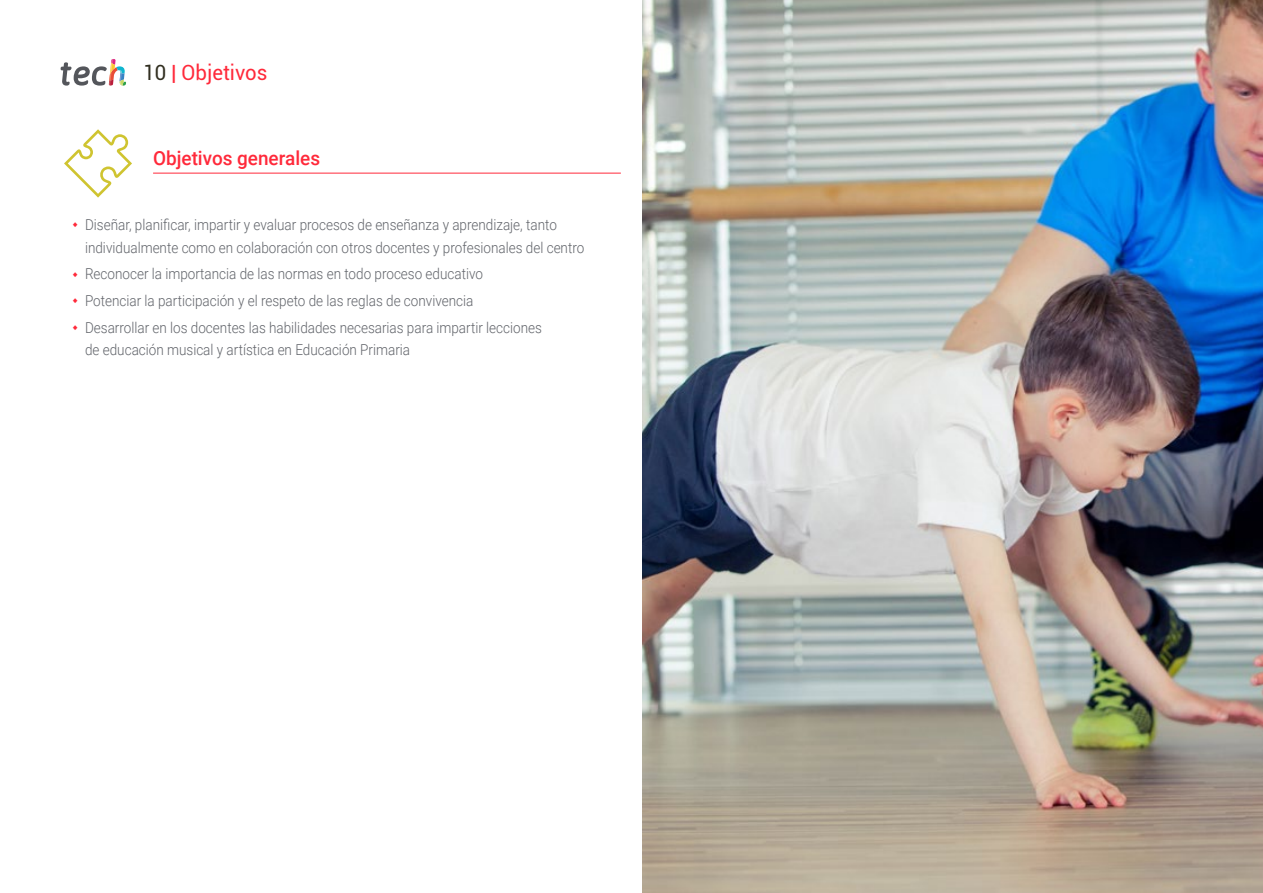
<style>
.page{position:relative;width:1263px;height:893px;background:#fff}
.page>*{position:absolute;margin:0;border:0;box-sizing:border-box;transform-origin:0 0}
.t1{font:21px "Roboto";color:#ff293a}
.t2{font:500 19.5px "Roboto";color:#ff293a}
.t3{font:300 15px/26.7px "Roboto";color:#61646a;scale:.9 1}
.s1{color:#312e20}
</style>
<div class="page">
<hr style="left:153px;top:173px;width:468px;height:1px;background:#ff293a">
<svg style="left:64px;top:129px;width:68px;height:69px"></svg>
<img style="left:642px;top:0;width:621px;height:893px">
<svg style="left:61px;top:59px;width:65px;height:27px"></svg>
<h1 class="t1" style="left:144px;top:57px;width:125px"><span class="s1">10</span> | Objetivos</h1>
<h2 class="t2" style="left:153px;top:144px;width:169px">Objetivos generales</h2>
<p class="t3" style="left:85px;top:213px;width:556px;line-height:22.5px">Diseñar, planificar, impartir y evaluar procesos de enseñanza y aprendizaje, tanto individualmente como en colaboración con otros docentes y profesionales del centro</p>
<p class="t3" style="left:85px;top:260px;width:509px">Reconocer la importancia de las normas en todo proceso educativo<br>Potenciar la participación y el respeto de las reglas de convivencia<br>Desarrollar en los docentes las habilidades necesarias para impartir lecciones</p>
<p class="t3" style="left:85px;top:336px;width:363px">de educación musical y artística en Educación Primaria</p>
</div>
